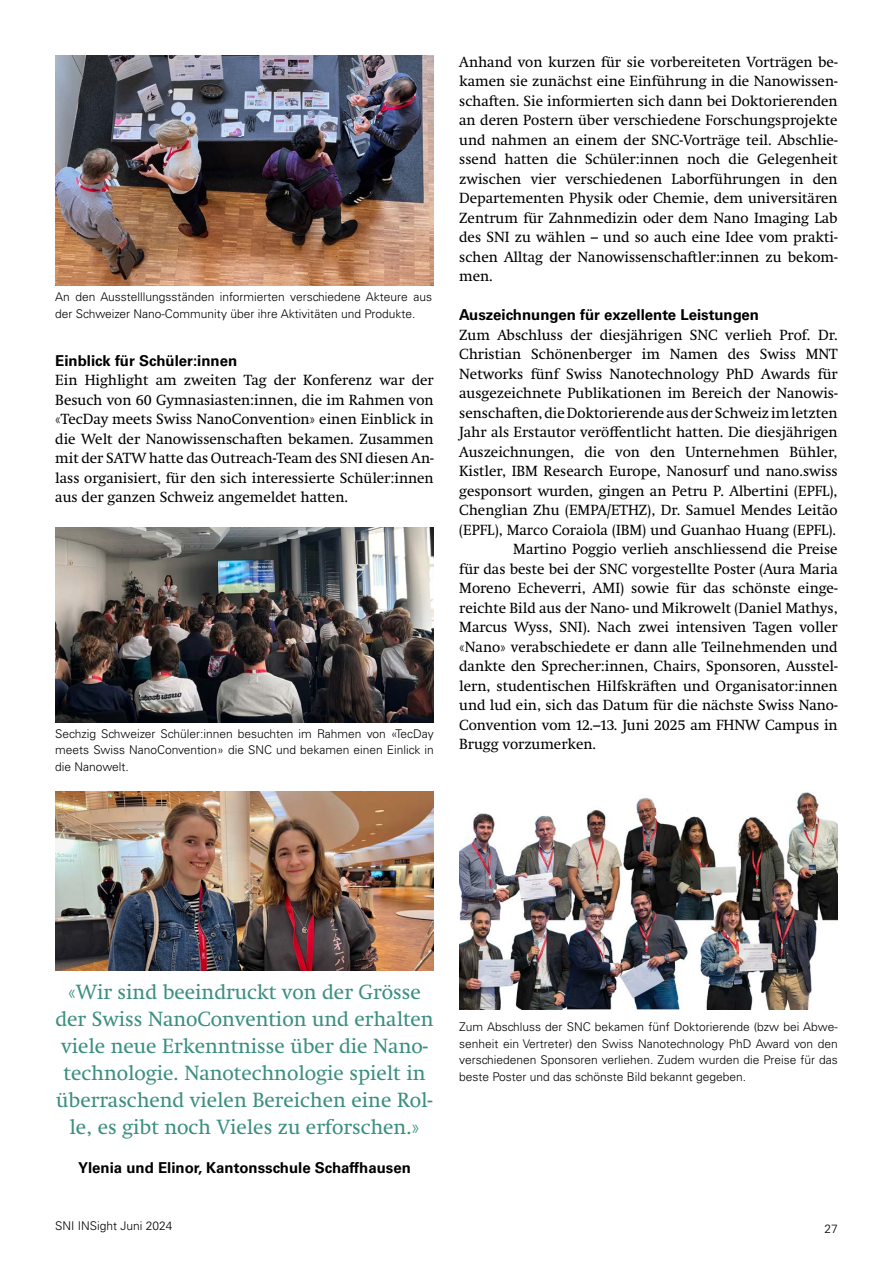
<style>
.page{position:relative;width:893px;height:1263px;background:#fff}
.page>*{position:absolute;margin:0;border:0;box-sizing:border-box;transform-origin:0 0}
.t1{font:21px/27px "Swift Neue LT Pro";color:#3b8f81;text-align:center}
.t2{font:15px/19.5px "Swift Neue LT Pro";color:#000;text-align:justify}
.t3{font:700 15px "Univers LT Std";color:#000}
.t4{font:300 12px/16.5px "Univers LT Std";color:#000;text-align:justify}
</style>
<div class="page">
<img style="left:55px;top:55px;width:379px;height:231px">
<img style="left:55px;top:792px;width:379px;height:179px">
<img style="left:55px;top:527px;width:379px;height:196px">
<img style="left:459px;top:792px;width:379px;height:217px">
<p class="t4" style="left:55px;top:289px;width:378px">An den Ausstelllungsständen informierten verschiedene Akteure aus der Schweizer Nano-Community über ihre Aktivitäten und Produkte.</p>
<p class="t3" style="left:55px;top:352px;width:183px">Einblick für Schüler:innen</p>
<p class="t2" style="left:55px;top:370px;width:380px">Ein Highlight am zweiten Tag der Konferenz war der Besuch von 60 Gymnasiasten:innen, die im Rahmen von «TecDay meets Swiss NanoConvention» einen Einblick in die Welt der Nanowissenschaften bekamen. Zusammen mit der SATW hatte das Outreach-Team des SNI diesen An&shy;lass organisiert, für den sich interessierte Schüler:innen aus der ganzen Schweiz angemeldet hatten.</p>
<p class="t4" style="left:55px;top:725px;width:380px">Sechzig Schweizer Schüler:innen besuchten im Rahmen von «TecDay meets Swiss NanoConvention» die SNC und bekamen einen Einlick in die Nanowelt.</p>
<p class="t2" style="left:459px;top:52px;width:380px">Anhand von kurzen für sie vorbereiteten Vorträgen be&shy;kamen sie zunächst eine Einführung in die Nanowissen&shy;schaften. Sie informierten sich dann bei Doktorierenden an deren Postern über verschiedene Forschungsprojekte und nahmen an einem der SNC-Vorträge teil. Abschlie&shy;ssend hatten die Schüler:innen noch die Gelegenheit zwischen vier verschiedenen Laborführungen in den Departementen Physik oder Chemie, dem universitären Zentrum für Zahnmedizin oder dem Nano Imaging Lab des SNI zu wählen – und so auch eine Idee vom prakti&shy;schen Alltag der Nanowissenschaftler:innen zu bekom&shy;men.</p>
<p class="t3" style="left:459px;top:306px;width:301px">Auszeichnungen für exzellente Leistungen</p>
<p class="t2" style="left:459px;top:325px;width:380px">Zum Abschluss der diesjährigen SNC verlieh Prof. Dr.</p>
<p class="t2" style="left:459px;top:344px;width:380px">Christian Schönenberger im Namen des Swiss MNT</p>
<p class="t2" style="left:459px;top:364px;width:380px">Networks fünf Swiss Nanotechnology PhD Awards für</p>
<p class="t2" style="left:459px;top:383px;width:380px">ausgezeichnete Publikationen im Bereich der Nanowis-</p>
<p class="t2" style="left:459px;top:403px;width:380px">senschaften, die Doktorierende aus der Schweiz im letzten</p>
<p class="t2" style="left:459px;top:422px;width:380px">Jahr als Erstautor veröffentlicht hatten. Die diesjährigen</p>
<p class="t2" style="left:459px;top:442px;width:380px">Auszeichnungen, die von den Unternehmen Bühler,</p>
<p class="t2" style="left:459px;top:461px;width:380px">Kistler, IBM Research Europe, Nanosurf und nano.swiss</p>
<p class="t2" style="left:459px;top:481px;width:380px">gesponsort wurden, gingen an Petru P. Albertini (EPFL),</p>
<p class="t2" style="left:459px;top:500px;width:380px">Chenglian Zhu (EMPA/ETHZ), Dr. Samuel Mendes Leitão</p>
<p class="t2" style="left:459px;top:520px;width:378px">(EPFL), Marco Coraiola (IBM) und Guanhao Huang (EPFL).</p>
<p class="t2" style="left:513px;top:539px;width:326px">Martino Poggio verlieh anschliessend die Preise</p>
<p class="t2" style="left:459px;top:559px;width:380px">für das beste bei der SNC vorgestellte Poster (Aura Maria</p>
<p class="t2" style="left:459px;top:578px;width:380px">Moreno Echeverri, AMI) sowie für das schönste einge-</p>
<p class="t2" style="left:459px;top:598px;width:380px">reichte Bild aus der Nano- und Mikrowelt (Daniel Mathys,</p>
<p class="t2" style="left:459px;top:617px;width:380px">Marcus Wyss, SNI). Nach zwei intensiven Tagen voller</p>
<p class="t2" style="left:459px;top:637px;width:380px">«Nano» verabschiedete er dann alle Teilnehmenden und</p>
<p class="t2" style="left:459px;top:656px;width:380px">dankte den Sprecher:innen, Chairs, Sponsoren, Ausstel-</p>
<p class="t2" style="left:459px;top:676px;width:380px">lern, studentischen Hilfskräften und Organisator:innen</p>
<p class="t2" style="left:459px;top:695px;width:380px">und lud ein, sich das Datum für die nächste Swiss Nano-</p>
<p class="t2" style="left:459px;top:715px;width:380px">Convention vom 12.–13. Juni 2025 am FHNW Campus in</p>
<p class="t2" style="left:459px;top:734px;width:139px">Brugg vorzumerken.</p>
<p class="t1" style="left:55px;top:978px;width:380px">«Wir sind beeindruckt von der Grösse der Swiss NanoConvention und erhalten viele neue Erkenntnisse über die Nano&shy;technologie. Nanotechnologie spielt in überraschend vielen Bereichen eine Rol&shy;le, es gibt noch Vieles zu erforschen.»</p>
<p class="t3" style="left:78px;top:1159px;width:334px">Ylenia und Elinor, Kantonsschule Schaffhausen</p>
<p class="t4" style="left:55px;top:1217px;width:119px">SNI INSight Juni 2024</p>
<p class="t4" style="left:459px;top:1019px;width:380px">Zum Abschluss der SNC bekamen fünf Doktorierende (bzw bei Abwe&shy;senheit ein Vertreter) den Swiss Nanotechnology PhD Award von den verschiedenen Sponsoren verliehen. Zudem wurden die Preise für das beste Poster und das schönste Bild bekannt gegeben.</p>
<p class="t4" style="left:824px;top:1221px;width:15px">27</p>
</div>
